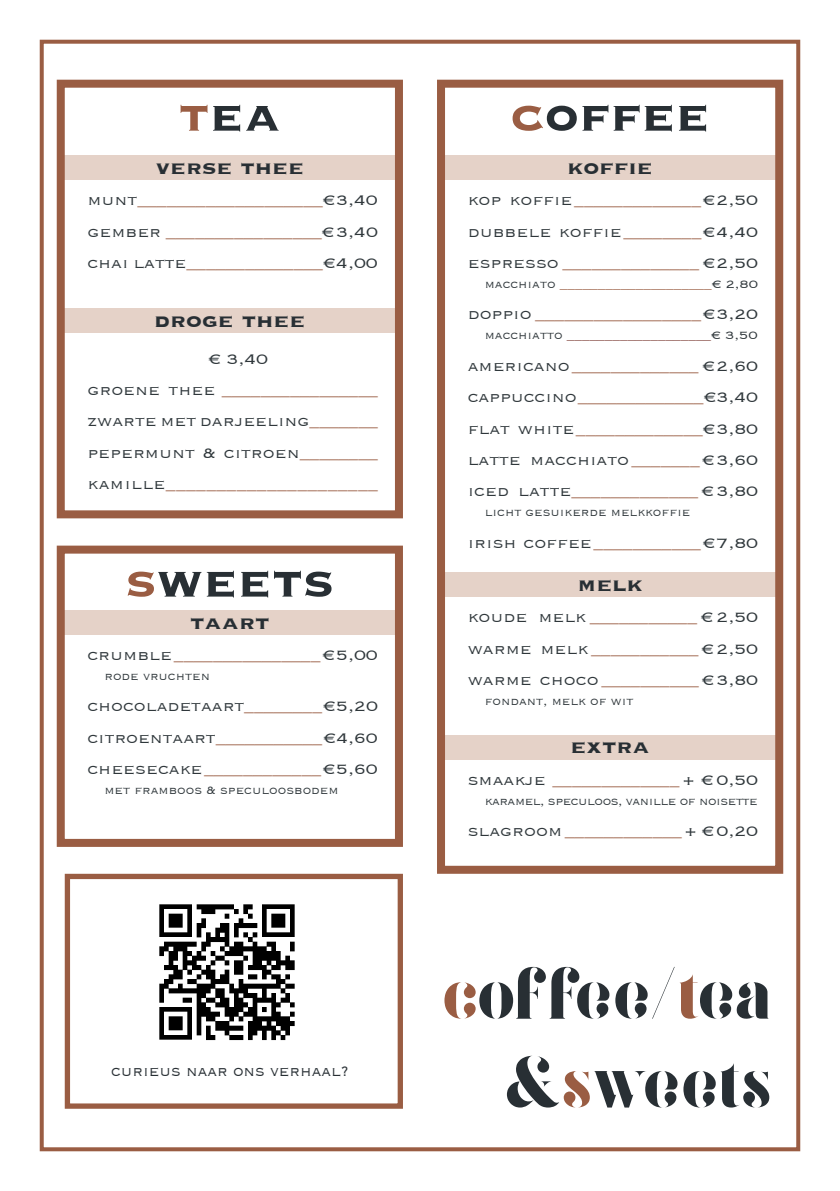
<style>
.page{position:relative;width:840px;height:1191px;background:#fff}
.page>*{position:absolute;margin:0;border:0;box-sizing:border-box;transform-origin:0 0}
.t1{font:74px/88.8px "Gok Stencil";color:#282f34;text-align:right}
.t2{font:700 56px "Copperplate";color:#282f34}
.t3{font:700 24px "Copperplate";color:#282f34;scale:1.08 1}
.t4{font:300 18px "Copperplate";color:#2f373b;scale:1.08 1}
.t5{font:300 18px "Copperplate";color:#9a5d43;scale:1.08 1}
.t6{font:300 18px "Copperplate";letter-spacing:.02em;color:#9a5d43;scale:1.08 1}
.t7{font:300 18px "Copperplate";color:#282f34;scale:.96 1}
.t8{font:300 14px "Copperplate";color:#2f373b}
.t9{font:300 14px "Copperplate";letter-spacing:-.03em;color:#2f373b}
.t10{font:300 14px "Copperplate";color:#9a5d43;scale:1.08 1}
.t11{font:300 14px "Copperplate";color:#864a43;scale:1.08 1}
.s1{color:#9a5d43}
.s2{color:#2f373b}
</style>
<div class="page">
<div style="left:40px;top:40px;width:759px;height:1111px;border:4px solid #9a5d43"></div>
<div style="left:445px;top:156px;width:329px;height:24px;background:#e5d2c8"></div>
<div style="left:445px;top:572px;width:329px;height:25px;background:#e5d2c8"></div>
<div style="left:445px;top:735px;width:329px;height:24px;background:#e5d2c8"></div>
<div style="left:437px;top:80px;width:345px;height:793px;border:8px solid #9a5d43"></div>
<div style="left:65px;top:156px;width:330px;height:24px;background:#e5d2c8"></div>
<div style="left:65px;top:308px;width:330px;height:24px;background:#e5d2c8"></div>
<div style="left:57px;top:80px;width:346px;height:438px;border:8px solid #9a5d43"></div>
<div style="left:65px;top:610px;width:330px;height:24px;background:#e5d2c8"></div>
<div style="left:57px;top:545px;width:346px;height:302px;border:8px solid #9a5d43"></div>
<div style="left:65px;top:873px;width:338px;height:235px;border:5px solid #9a5d43"></div>
<img style="left:159px;top:904px;width:136px;height:137px">
<p class="t2" style="left:178px;top:79px;width:104px"><span class="s1">t</span>ea</p>
<p class="t3" style="left:156px;top:152px;width:139px">verse thee</p>
<p class="t5" style="left:87px;top:189px;width:270px"><span class="s2">munt</span>___________________<span class="s2">€ 3,40</span></p>
<p class="t5" style="left:87px;top:220px;width:270px"><span class="s2">gember</span> ________________<span class="s2">€ 3,40</span></p>
<p class="t4" style="left:87px;top:251px;width:270px">chai latte<span class="s1">______________</span>€ 4,00</p>
<p class="t3" style="left:154px;top:304px;width:141px">droge thee</p>
<p class="t4" style="left:208px;top:347px;width:57px">€ 3,40</p>
<p class="t5" style="left:87px;top:378px;width:270px"><span class="s2">groene thee</span> ________________</p>
<p class="t4" style="left:87px;top:410px;width:270px">zwarte met darjeeling<span class="s1">_______</span></p>
<p class="t4" style="left:87px;top:441px;width:270px">pepermunt &amp; citroen<span class="s1">________</span></p>
<p class="t6" style="left:87px;top:472px;width:270px"><span class="s2">kamille</span>_____________________</p>
<p class="t2" style="left:125px;top:544px;width:210px"><span class="s1">s</span>weets</p>
<p class="t3" style="left:190px;top:606px;width:75px">taart</p>
<p class="t5" style="left:87px;top:643px;width:270px"><span class="s2">crumble</span> _______________ <span class="s2">€ 5,00</span></p>
<p class="t8" style="left:104px;top:667px;width:107px">rode vruchten</p>
<p class="t4" style="left:87px;top:695px;width:270px">chocoladetaart<span class="s1">________</span> € 5,20</p>
<p class="t4" style="left:87px;top:726px;width:270px">citroentaart<span class="s1">___________</span> € 4,60</p>
<p class="t4" style="left:87px;top:757px;width:270px">cheesecake <span class="s1">____________</span> € 5,60</p>
<p class="t8" style="left:104px;top:781px;width:235px">met framboos &amp; speculoosbodem</p>
<p class="t7" style="left:111px;top:1059px;width:248px">curieus naar ons verhaal?</p>
<p class="t2" style="left:510px;top:79px;width:201px"><span class="s1">c</span>offee</p>
<p class="t3" style="left:567px;top:152px;width:80px">koffie</p>
<p class="t4" style="left:467px;top:189px;width:270px">kop koffie <span class="s1">_____________</span> € 2,50</p>
<p class="t4" style="left:467px;top:220px;width:270px">dubbele koffie <span class="s1">________</span> € 4,40</p>
<p class="t5" style="left:467px;top:251px;width:270px"><span class="s2">espresso</span> ______________ <span class="s2">€ 2,50</span></p>
<p class="t10" style="left:484px;top:275px;width:254px"><span class="s2">macchiato</span> ____________________<span class="s2">€ 2,80</span></p>
<p class="t5" style="left:467px;top:303px;width:270px"><span class="s2">doppio</span> _________________ <span class="s2">€ 3,20</span></p>
<p class="t11" style="left:484px;top:326px;width:254px"><span class="s2">macchiatto</span> ___________________<span class="s2">€ 3,50</span></p>
<p class="t4" style="left:467px;top:354px;width:270px">americano <span class="s1">_____________</span> € 2,60</p>
<p class="t4" style="left:467px;top:385px;width:270px">cappuccino <span class="s1">_____________</span>€ 3,40</p>
<p class="t4" style="left:467px;top:417px;width:270px">flat white <span class="s1">_____________</span>€ 3,80</p>
<p class="t4" style="left:467px;top:448px;width:270px">latte macchiato <span class="s1">_______</span> € 3,60</p>
<p class="t4" style="left:467px;top:479px;width:270px">iced latte<span class="s1">_____________</span> € 3,80</p>
<p class="t8" style="left:484px;top:503px;width:207px">licht gesuikerde melkkoffie</p>
<p class="t4" style="left:467px;top:531px;width:270px">irish coffee <span class="s1">___________</span> € 7,80</p>
<p class="t3" style="left:577px;top:568px;width:62px">melk</p>
<p class="t4" style="left:467px;top:606px;width:270px">koude melk <span class="s1">___________</span> € 2,50</p>
<p class="t4" style="left:467px;top:637px;width:270px">warme melk <span class="s1">___________</span> € 2,50</p>
<p class="t4" style="left:467px;top:668px;width:270px">warme choco <span class="s1">__________</span> € 3,80</p>
<p class="t8" style="left:484px;top:692px;width:150px">fondant, melk of wit</p>
<p class="t3" style="left:570px;top:731px;width:75px">extra</p>
<p class="t4" style="left:467px;top:768px;width:270px">smaakje <span class="s1">_____________</span> + € 0,50</p>
<p class="t9" style="left:484px;top:792px;width:274px">karamel, speculoos, vanille of noisette</p>
<p class="t4" style="left:467px;top:819px;width:270px">slagroom <span class="s1">____________</span> + € 0,20</p>
<p class="t1" style="left:444px;top:953px;width:330px"><span class="s1">c</span>offee/<span class="s1">t</span>ea &amp;<span class="s1">s</span>weets</p>
</div>
